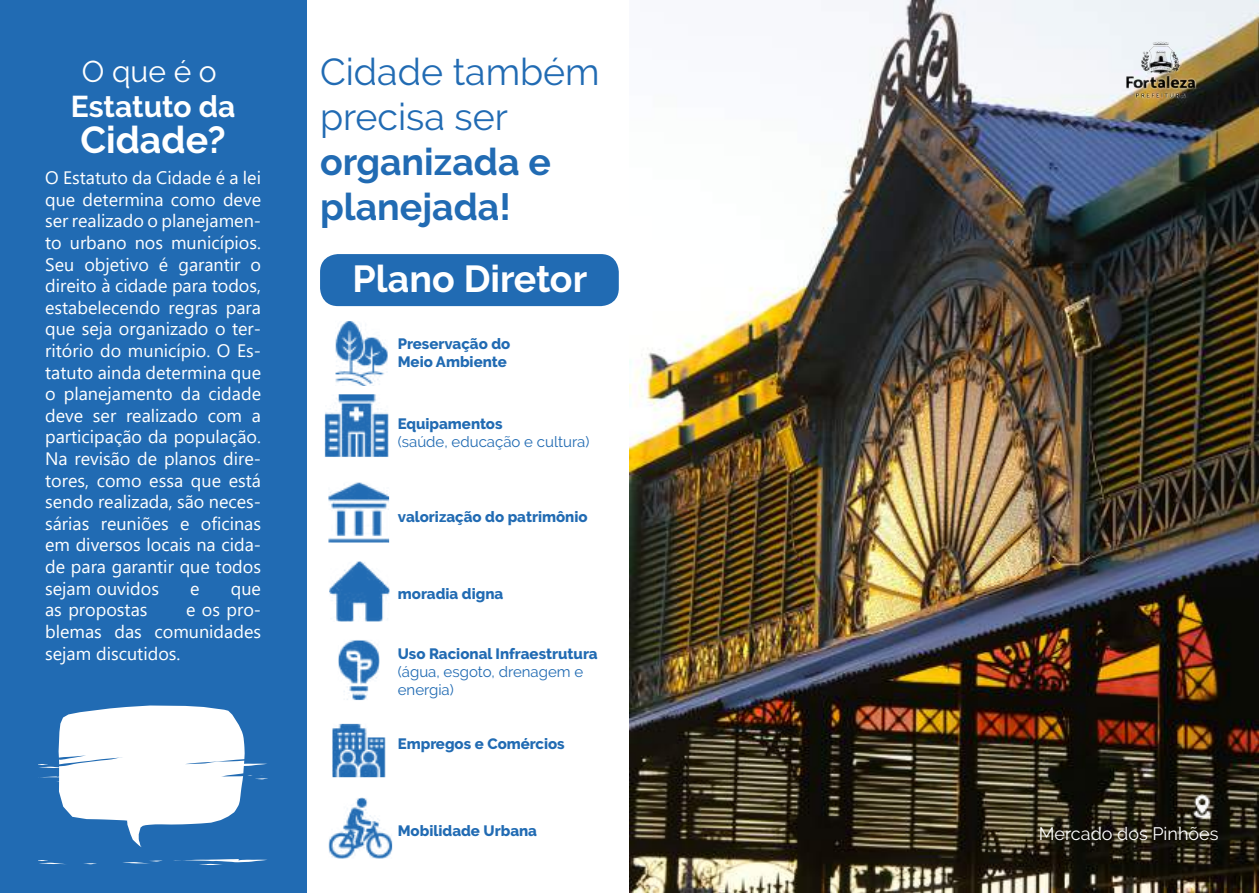
<style>
.page{position:relative;width:1259px;height:893px;background:#fff}
.page>*{position:absolute;margin:0;border:0;box-sizing:border-box;transform-origin:0 0}
.t1{font:37.5px/45px "Raleway";color:#216bb3}
.t2{font:700 37.5px/45px "Raleway";color:#216bb3}
.t3{font:700 37.5px "Raleway";color:#fff}
.t4{font:700 30px "Raleway";color:#fff}
.t5{font:30px "Raleway";color:#fff}
.t6{font:18px/21.6px "Segoe UI";color:#fff;text-align:justify}
.t7{font:18px "Raleway";color:#fff}
.t8{font:800 15px/18px "Raleway";color:#216bb3}
.t9{font:15px/18px "Raleway";color:#216bb3}
</style>
<div class="page">
<div style="left:320px;top:254px;width:299px;height:52px;background:#216bb3;border-radius:18px"></div>
<div style="left:0;top:0;width:306px;height:893px;background:#216bb3"></div>
<svg style="left:38px;top:705px;width:230px;height:160px;fill:#fff"></svg>
<img style="left:329px;top:561px;width:61px;height:61px">
<img style="left:328px;top:482px;width:62px;height:61px">
<img style="left:324px;top:395px;width:65px;height:62px">
<img style="left:338px;top:640px;width:42px;height:60px">
<img style="left:332px;top:723px;width:54px;height:55px">
<img style="left:328px;top:797px;width:65px;height:62px">
<img style="left:335px;top:321px;width:53px;height:65px">
<img style="left:629px;top:0;width:630px;height:893px">
<img style="left:1184px;top:793px;width:34px;height:28px">
<img style="left:1116px;top:32px;width:89px;height:79px">
<h2 class="t5" style="left:82px;top:54px;width:136px">O que é o</h2>
<h2 class="t4" style="left:71px;top:89px;width:166px">Estatuto da</h2>
<h1 class="t3" style="left:80px;top:118px;width:147px">Cidade?</h1>
<p class="t6" style="left:45px;top:165px;width:217px">O Estatuto da Cidade é a lei que determina como deve ser realizado o planejamen&shy;to urbano nos municípios.<br>Seu objetivo é garantir o direito à cidade para todos, estabelecendo regras para que seja organizado o ter&shy;ritório do município. O Es&shy;tatuto ainda determina que o planejamento da cidade deve ser realizado com a participação da população.<br>Na revisão de planos dire&shy;tores, como essa que está sendo realizada, são neces&shy;sárias reuniões e oficinas em diversos locais na cida&shy;de para garantir que todos sejam ouvidos</p>
<p class="t6" style="left:190px;top:576px;width:11px">e</p>
<p class="t6" style="left:231px;top:576px;width:32px">que</p>
<p class="t6" style="left:45px;top:597px;width:104px">as propostas</p>
<p class="t6" style="left:45px;top:597px;width:217px;text-indent:141px">e os pro&shy;blemas das comunidades sejam discutidos.</p>
<h1 class="t1" style="left:320px;top:49px;width:281px">Cidade também precisa ser</h1>
<h1 class="t2" style="left:320px;top:140px;width:232px">organizada e planejada!</h1>
<h1 class="t3" style="left:352px;top:257px;width:236px">Plano Diretor</h1>
<p class="t8" style="left:398px;top:335px;width:114px">Preservação do<br>Meio Ambiente</p>
<p class="t8" style="left:398px;top:415px;width:106px">Equipamentos</p>
<p class="t9" style="left:398px;top:433px;width:193px">(saúde, educação e cultura)</p>
<p class="t8" style="left:398px;top:508px;width:191px">valorização do patrimônio</p>
<p class="t8" style="left:398px;top:585px;width:107px">moradia digna</p>
<p class="t8" style="left:398px;top:645px;width:201px">Uso Racional Infraestrutura</p>
<p class="t9" style="left:398px;top:663px;width:187px">(água, esgoto, drenagem e energia)</p>
<p class="t8" style="left:398px;top:734px;width:168px">Empregos e Comércios</p>
<p class="t8" style="left:398px;top:821px;width:141px">Mobilidade Urbana</p>
<p class="t7" style="left:1039px;top:823px;width:181px">Mercado dos Pinhões</p>
</div>
